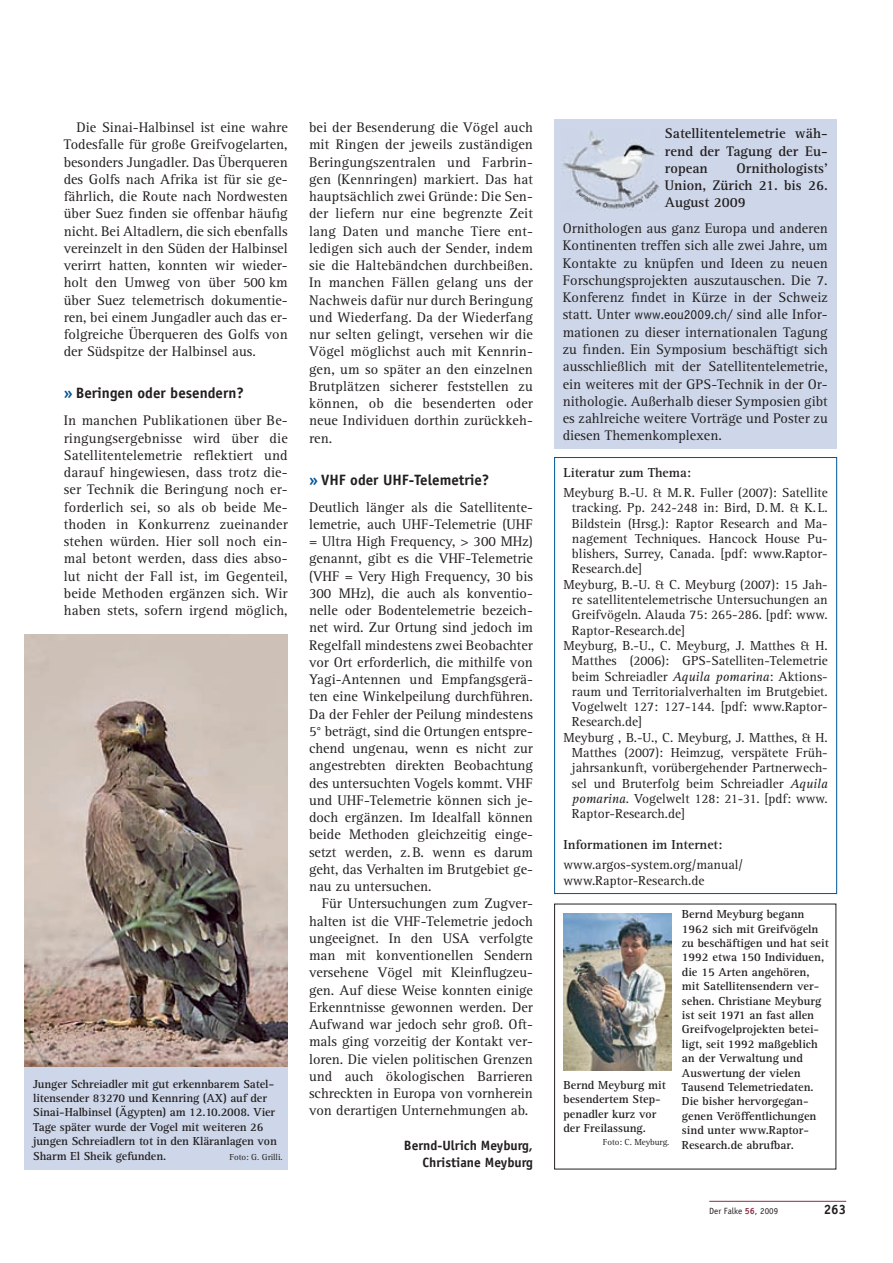
<style>
.page{position:relative;width:893px;height:1263px;background:#fff}
.page>*{position:absolute;margin:0;border:0;box-sizing:border-box;transform-origin:0 0}
.t1{font:700 15px "Officina Sans Std";color:#231f20}
.t2{font:14.4px/17.2px "Rotis Serif";color:#231f20;text-align:justify}
.t3{font:700 14.4px/17.2px "Rotis Serif";color:#231f20;text-align:justify}
.t4{font:13.5px/15.3px "Rotis Serif";color:#231f20}
.t5{font:700 13.5px "Rotis Serif";color:#231f20}
.t6{font:700 13.5px/17.2px "Officina Sans Std";color:#231f20;text-align:right}
.t7{font:700 12px/14.4px "Rotis Serif";color:#231f20}
.t8{font:9px "Rotis Serif";letter-spacing:-.01em;color:#231f20}
.t9{font:9px "Officina Sans Std";color:#231f20}
.s1{color:#005495}
.s2{font-family:"Officina Sans Std";font-size:13.5px}
.s3{font-style:italic}
.s4{font-weight:700;color:#8d2f45}
</style>
<div class="page">
<hr style="left:709px;top:1201px;width:137px;height:1px;background:#8d2f45">
<div style="left:24px;top:977px;width:264px;height:192px;background:#ced7e9"></div>
<hr style="left:0;top:370px;width:1px;height:893px;background:#ced7e9">
<div style="left:554px;top:457px;width:283px;height:437px;border:1px solid #005495"></div>
<div style="left:554px;top:119px;width:282px;height:330px;background:#ced7e9"></div>
<img style="left:24px;top:634px;width:264px;height:433px">
<hr style="left:0;top:368px;width:1px;height:83px;background:#a3b5d6">
<img style="left:563px;top:913px;width:108px;height:157px">
<img style="left:562px;top:130px;width:98px;height:81px">
<p class="t2" style="left:64px;top:119px;width:225px;text-indent:13px">Die Sinai-Halbinsel ist eine wahre Todesfalle für große Greifvogelarten, besonders Jung adler. Das Überqueren des Golfs nach Afrika ist für sie ge&shy;fährlich, die Route nach Nordwesten über Suez finden sie offenbar häufig nicht. Bei Altadlern, die sich ebenfalls vereinzelt in den Süden der Halbinsel verirrt hatten, konnten wir wieder&shy;holt den Umweg von über 500 km über Suez telemetrisch dokumentie&shy;ren, bei einem Jung adler auch das er&shy;folgreiche Überqueren des Golfs von der Südspitze der Halbinsel aus.</p>
<p class="t1" style="left:64px;top:384px;width:182px"><span class="s1">»</span> Beringen oder besendern?</p>
<p class="t2" style="left:64px;top:412px;width:225px">In manchen Publikationen über Be&shy;ringungsergebnisse wird über die Satellitentelemetrie reflektiert und darauf hingewiesen, dass trotz die&shy;ser Technik die Beringung noch er&shy;forderlich sei, so als ob beide Me&shy;thoden in Konkurrenz zueinander stehen würden. Hier soll noch ein&shy;mal betont werden, dass dies abso&shy;lut nicht der Fall ist, im Gegenteil, beide Methoden ergänzen sich. Wir haben stets, sofern irgend möglich,</p>
<p class="t7" style="left:33px;top:1076px;width:245px">Junger Schreiadler mit gut erkennbarem Satel&shy;li ten sender 83270 und Kennring (AX) auf der Sinai-Halb insel (Ägypten) am 12.10.2008. Vier Tage später wurde der Vogel mit weiteren 26 jungen Schreiadlern tot in den Kläranlagen von Sharm El Sheik gefunden.</p>
<p class="t8" style="left:230px;top:1151px;width:55px">Foto: G. Grilli.</p>
<p class="t2" style="left:309px;top:119px;width:225px">bei der Besenderung die Vögel auch mit Ringen der jeweils zuständigen Beringungszentralen und Farbrin&shy;gen (Kennringen) markiert. Das hat hauptsächlich zwei Gründe: Die Sen&shy;der liefern nur eine begrenzte Zeit lang Daten und manche Tiere ent&shy;ledigen sich auch der Sender, indem sie die Haltebändchen durchbeißen.<br>In manchen Fällen gelang uns der Nachweis dafür nur durch Beringung und Wiederfang. Da der Wiederfang nur selten gelingt, versehen wir die Vögel möglichst auch mit Kennrin&shy;gen, um so später an den einzelnen Brutplätzen sicherer feststellen zu können, ob die besenderten oder neue Individuen dorthin zurückkeh&shy;ren.</p>
<p class="t1" style="left:309px;top:470px;width:182px"><span class="s1">»</span> VHF oder UHF-Telemetrie?</p>
<p class="t2" style="left:309px;top:499px;width:225px">Deutlich länger als die Satellitente&shy;lemetrie, auch UHF-Telemetrie (UHF = Ultra High Frequency, &gt; 300 MHz) genannt, gibt es die VHF-Telemetrie (VHF = Very High Frequency, 30 bis 300 MHz), die auch als konventio&shy;nelle oder Bodentelemetrie bezeich&shy;net wird. Zur Ortung sind jedoch im Regelfall mindestens zwei Beobachter vor Ort erforderlich, die mithilfe von Yagi-Antennen und Empfangsgerä&shy;ten eine Winkelpeilung durchführen.<br>Da der Fehler der Peilung mindestens 5° beträgt, sind die Ortungen entspre&shy;chend ungenau, wenn es nicht zur angestrebten direkten Beobachtung des untersuchten Vogels kommt. VHF und UHF-Telemetrie können sich je&shy;doch ergänzen. Im Idealfall können beide Methoden gleichzeitig einge&shy;setzt werden, z. B. wenn es darum geht, das Verhalten im Brutgebiet ge&shy;nau zu untersuchen.</p>
<p class="t2" style="left:309px;top:895px;width:225px;text-indent:13px">Für Untersuchungen zum Zugver&shy;halten ist die VHF-Telemetrie jedoch ungeeignet. In den USA verfolgte man mit konventionellen Sendern versehene Vögel mit Kleinflugzeu&shy;gen. Auf diese Weise konnten einige Erkenntnisse gewonnen werden. Der Aufwand war jedoch sehr groß. Oft&shy;mals ging vorzeitig der Kontakt ver&shy;loren. Die vielen politischen Grenzen und auch ökologischen Barrieren schreckten in Europa von vornherein von derartigen Unternehmungen ab.</p>
<p class="t6" style="left:404px;top:1136px;width:131px">Bernd-Ulrich Meyburg,<br>Christiane Meyburg</p>
<p class="t3" style="left:665px;top:125px;width:164px">Satellitentelemetrie wäh&shy;rend der Tagung der Eu&shy;ropean</p>
<p class="t3" style="left:665px;top:160px;width:164px;text-indent:72px">Ornithologists’ Union, Zürich 21. bis 26.<br>August 2009</p>
<p class="t2" style="left:563px;top:220px;width:267px">Ornithologen aus ganz Europa und anderen Kontinenten treffen sich alle zwei Jahre, um Kontakte zu knüpfen und Ideen zu neuen Forschungsprojekten auszutauschen. Die 7.<br>Konferenz findet in Kürze in der Schweiz statt. Unter <span class="s2">www.eou2009.ch/</span> sind alle Infor&shy;mationen zu dieser internationalen Tagung zu finden. Ein Symposium beschäftigt sich ausschließlich mit der Satellitentelemetrie, ein weiteres mit der GPS-Technik in der Or&shy;nithologie. Außerhalb dieser Symposien gibt es zahlreiche weitere Vorträge und Poster zu diesen Themenkomplexen.</p>
<p class="t5" style="left:563px;top:464px;width:129px">Literatur zum Thema:</p>
<p class="t4" style="left:563px;top:485px;width:266px">Meyburg B.-U. &amp; M. R. Fuller (2007): Satellite</p>
<p class="t4" style="left:572px;top:501px;width:257px">tracking. Pp. 242-248 in: Bird, D. M. &amp; K. L.</p>
<p class="t4" style="left:572px;top:516px;width:257px">Bildstein (Hrsg.): Raptor Research and Ma-</p>
<p class="t4" style="left:572px;top:531px;width:257px">nagement Techniques. Hancock House Pu-</p>
<p class="t4" style="left:572px;top:546px;width:257px">blishers, Surrey, Canada. [pdf: www.Raptor-</p>
<p class="t4" style="left:572px;top:562px;width:72px">Research.de]</p>
<p class="t4" style="left:563px;top:577px;width:266px">Meyburg, B.-U. &amp; C. Meyburg (2007): 15 Jah-</p>
<p class="t4" style="left:572px;top:592px;width:257px">re satellitentelemetrische Untersuchungen an</p>
<p class="t4" style="left:572px;top:608px;width:257px">Greifvögeln. Alauda 75: 265-286. [pdf: www.</p>
<p class="t4" style="left:572px;top:623px;width:115px">Raptor-Research.de]</p>
<p class="t4" style="left:563px;top:638px;width:266px">Meyburg, B.-U., C. Meyburg, J. Matthes &amp; H.</p>
<p class="t4" style="left:572px;top:653px;width:257px">Matthes (2006): GPS-Satelliten-Telemetrie</p>
<p class="t4" style="left:572px;top:669px;width:257px">beim Schreiadler <span class="s3">Aquila pomarina</span>: Aktions-</p>
<p class="t4" style="left:572px;top:684px;width:257px">raum und Territorialverhalten im Brutgebiet.</p>
<p class="t4" style="left:572px;top:699px;width:257px">Vogelwelt 127: 127-144. [pdf: www.Raptor-</p>
<p class="t4" style="left:572px;top:715px;width:72px">Research.de]</p>
<p class="t4" style="left:563px;top:730px;width:266px">Meyburg , B.-U., C. Meyburg, J. Matthes, &amp; H.</p>
<p class="t4" style="left:572px;top:745px;width:257px">Matthes (2007): Heimzug, verspätete Früh-</p>
<p class="t4" style="left:572px;top:761px;width:257px">jahrsankunft, vorübergehender Partnerwech-</p>
<p class="t4" style="left:572px;top:776px;width:257px">sel und Bruterfolg beim Schreiadler <span class="s3">Aquila</span></p>
<p class="t4" style="left:572px;top:791px;width:257px"><span class="s3">pomarina</span>. Vogelwelt 128: 21-31. [pdf: www.</p>
<p class="t4" style="left:572px;top:806px;width:115px">Raptor-Research.de]</p>
<p class="t5" style="left:563px;top:836px;width:160px">Informationen im Internet:</p>
<p class="t4" style="left:563px;top:857px;width:181px">www.argos-system.org/manual/ www.Raptor-Research.de</p>
<p class="t7" style="left:563px;top:1078px;width:104px">Bernd Meyburg mit besendertem Step&shy;penadler kurz vor der Freilassung.</p>
<p class="t8" style="left:603px;top:1137px;width:68px">Foto: C. Meyburg.</p>
<p class="t7" style="left:682px;top:907px;width:148px">Bernd Meyburg begann<br>1962 sich mit Greifvögeln zu beschäftigen und hat seit<br>1992 etwa 150 Individuen, die 15 Arten angehören, mit Satellitensendern ver&shy;sehen. Christiane Meyburg ist seit 1971 an fast allen<br>Greifvogelprojekten betei&shy;ligt, seit 1992 maßgeblich an der Verwaltung und<br>Auswertung der vielen<br>Tausend Telemetriedaten.<br>Die bisher hervorgegan&shy;genen Veröffentlichungen sind unter www.Raptor-<br>Research.de abrufbar.</p>
<p class="t9" style="left:709px;top:1206px;width:71px">Der Falke <span class="s4">56</span>, 2009</p>
<p class="t6" style="left:824px;top:1201px;width:24px">263</p>
</div>
